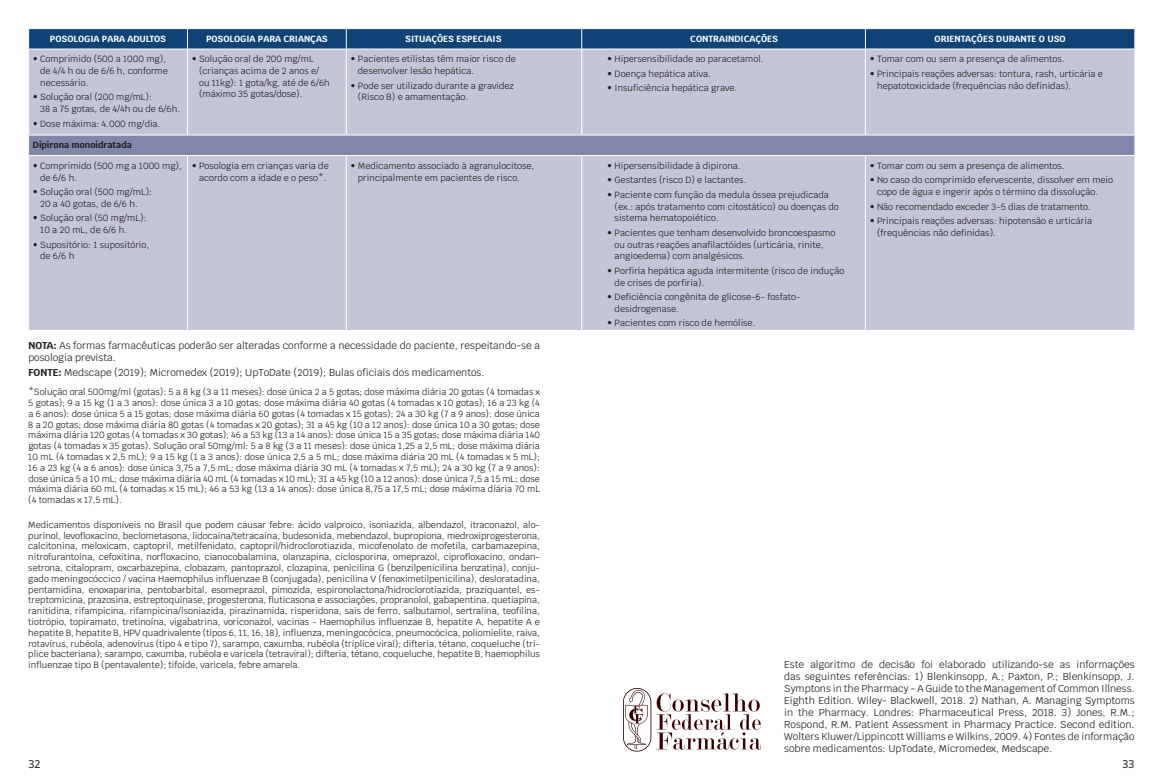
<style>
.page{position:relative;width:1163px;height:780px;background:#fff}
.page>*{position:absolute;margin:0;border:0;box-sizing:border-box;transform-origin:0 0}
.t1{font:11px "Noto Sans";color:#231f20}
.t2{font:10px/12px "Krub";color:#231f20;text-align:justify}
.t3{font:9px/11.7px "Krub";color:#231f20}
.t4{font:700 9px "Krub";color:#fff}
.t5{font:700 9px "Krub";color:#231f20}
.s1{font-weight:700}
</style>
<div class="page">
<div style="left:29px;top:50px;width:1105px;height:280px;background:#c4c6d7"></div>
<div style="left:29px;top:135px;width:1105px;height:20px;background:#8087a8"></div>
<hr style="left:187px;top:49px;width:1px;height:86px;background:#fff">
<hr style="left:346px;top:49px;width:1px;height:86px;background:#fff">
<hr style="left:581px;top:49px;width:1px;height:86px;background:#fff">
<hr style="left:865px;top:49px;width:1px;height:86px;background:#fff">
<hr style="left:28px;top:135px;width:159px;height:1px;background:#fff">
<svg style="left:28px;top:135px;width:1px;height:20px"></svg>
<hr style="left:187px;top:135px;width:159px;height:1px;background:#fff">
<hr style="left:346px;top:135px;width:235px;height:1px;background:#fff">
<hr style="left:581px;top:135px;width:284px;height:1px;background:#fff">
<hr style="left:865px;top:135px;width:269px;height:1px;background:#fff">
<svg style="left:1134px;top:135px;width:1px;height:20px"></svg>
<hr style="left:28px;top:155px;width:159px;height:1px;background:#fff">
<hr style="left:187px;top:155px;width:159px;height:1px;background:#fff">
<hr style="left:187px;top:156px;width:1px;height:174px;background:#fff">
<hr style="left:346px;top:155px;width:235px;height:1px;background:#fff">
<hr style="left:346px;top:156px;width:1px;height:174px;background:#fff">
<hr style="left:581px;top:155px;width:284px;height:1px;background:#fff">
<hr style="left:581px;top:156px;width:1px;height:174px;background:#fff">
<hr style="left:865px;top:155px;width:269px;height:1px;background:#fff">
<hr style="left:865px;top:156px;width:1px;height:174px;background:#fff">
<svg style="left:28px;top:29px;width:1107px;height:20px;background:#184979"></svg>
<svg style="left:623px;top:688px;width:137px;height:63px"></svg>
<p class="t4" style="left:50px;top:34px;width:118px">POSOLOGIA PARA ADULTOS</p>
<p class="t4" style="left:206px;top:34px;width:123px">POSOLOGIA PARA CRIANÇAS</p>
<p class="t4" style="left:405px;top:34px;width:98px">SITUAÇÕES ESPECIAIS</p>
<p class="t4" style="left:690px;top:34px;width:89px">CONTRAINDICAÇÕES</p>
<p class="t4" style="left:934px;top:34px;width:133px">ORIENTAÇÕES DURANTE O USO</p>
<p class="t3" style="left:40px;top:53px;width:129px;text-indent:-7px">• Comprimido (500 a 1000 mg), de 4/4 h ou de 6/6 h, conforme necessário.</p>
<p class="t3" style="left:40px;top:91px;width:141px;text-indent:-7px">• Solução oral (200 mg/mL):<br>38 a 75 gotas, de 4/4h ou de 6/6h.</p>
<p class="t3" style="left:33px;top:117px;width:129px">• Dose máxima: 4.000 mg/dia.</p>
<p class="t3" style="left:199px;top:53px;width:132px;text-indent:-7px">• Solução oral de 200 mg/mL (crianças acima de 2 anos e/ ou 11kg): 1 gota/kg, até de 6/6h (máximo 35 gotas/dose).</p>
<p class="t3" style="left:358px;top:53px;width:159px;text-indent:-7px">• Pacientes etilistas têm maior risco de desenvolver lesão hepática.</p>
<p class="t3" style="left:607px;top:53px;width:158px">• Hipersensibilidade ao paracetamol.</p>
<p class="t3" style="left:607px;top:68px;width:105px">• Doença hepática ativa.</p>
<p class="t3" style="left:607px;top:82px;width:131px">• Insuficiência hepática grave.</p>
<p class="t3" style="left:869px;top:53px;width:196px">• Tomar com ou sem a presença de alimentos.</p>
<p class="t3" style="left:876px;top:68px;width:227px;text-indent:-7px">• Principais reações adversas: tontura, rash, urticária e hepatotoxicidade (frequências não definidas).</p>
<p class="t3" style="left:358px;top:80px;width:157px;text-indent:-7px">• Pode ser utilizado durante a gravidez (Risco B) e amamentação.</p>
<p class="t5" style="left:33px;top:140px;width:100px">Dipirona monoidratada</p>
<p class="t3" style="left:40px;top:160px;width:143px;text-indent:-7px">• Comprimido (500 mg a 1000 mg), de 6/6 h.</p>
<p class="t3" style="left:40px;top:186px;width:113px;text-indent:-7px">• Solução oral (500 mg/mL):<br>20 a 40 gotas, de 6/6 h.</p>
<p class="t3" style="left:40px;top:212px;width:108px;text-indent:-7px">• Solução oral (50 mg/mL):<br>10 a 20 mL, de 6/6 h.</p>
<p class="t3" style="left:40px;top:238px;width:110px;text-indent:-7px">• Supositório: 1 supositório, de 6/6 h</p>
<p class="t3" style="left:192px;top:160px;width:138px;text-align:center">• Posologia em crianças varia de acordo com a idade e o peso*.</p>
<p class="t3" style="left:358px;top:160px;width:178px;text-indent:-7px">• Medicamento associado à agranulocitose, principalmente em pacientes de risco.</p>
<p class="t3" style="left:607px;top:160px;width:135px">• Hipersensibilidade à dipirona.</p>
<p class="t3" style="left:607px;top:174px;width:141px">• Gestantes (risco D) e lactantes.</p>
<p class="t3" style="left:614px;top:189px;width:225px;text-indent:-7px">• Paciente com função da medula óssea prejudicada (ex.: após tratamento com citostático) ou doenças do sistema hematopoiético.</p>
<p class="t3" style="left:614px;top:227px;width:222px;text-indent:-7px">• Pacientes que tenham desenvolvido broncoespasmo ou outras reações anafilactóides (urticária, rinite, angioedema) com analgésicos.</p>
<p class="t3" style="left:614px;top:265px;width:231px;text-indent:-7px">• Porfiria hepática aguda intermitente (risco de indução de crises de porfiria).</p>
<p class="t3" style="left:614px;top:291px;width:187px;text-indent:-7px">• Deficiência congênita de glicose-6- fosfato&shy;desidrogenase.</p>
<p class="t3" style="left:607px;top:317px;width:150px">• Pacientes com risco de hemólise.</p>
<p class="t3" style="left:869px;top:160px;width:196px">• Tomar com ou sem a presença de alimentos.</p>
<p class="t3" style="left:876px;top:174px;width:237px;text-indent:-7px">• No caso do comprimido efervescente, dissolver em meio copo de água e ingerir após o término da dissolução.</p>
<p class="t3" style="left:869px;top:200px;width:223px">• Não recomendado exceder 3-5 dias de tratamento.</p>
<p class="t3" style="left:876px;top:215px;width:216px;text-indent:-7px">• Principais reações adversas: hipotensão e urticária (frequências não definidas).</p>
<p class="t2" style="left:28px;top:339px;width:513px"><span class="s1">NOTA:</span> As formas farmacêuticas poderão ser alteradas conforme a necessidade do paciente, respeitando-se a posologia prevista.</p>
<p class="t2" style="left:28px;top:366px;width:457px"><span class="s1">FONTE:</span> Medscape (2019); Micromedex (2019); UpToDate (2019); Bulas oficiais dos medicamentos.</p>
<p class="t3" style="left:28px;top:386px;width:513px;line-height:10.8px;text-align:justify">*Solução oral 500mg/ml (gotas): 5 a 8 kg (3 a 11 meses): dose única 2 a 5 gotas; dose máxima diária 20 gotas (4 tomadas x 5 gotas); 9 a 15 kg (1 a 3 anos): dose única 3 a 10 gotas; dose máxima diária 40 gotas (4 tomadas x 10 gotas); 16 a 23 kg (4 a 6 anos): dose única 5 a 15 gotas; dose máxima diária 60 gotas (4 tomadas x 15 gotas); 24 a 30 kg (7 a 9 anos): dose única 8 a 20 gotas; dose máxima diária 80 gotas (4 tomadas x 20 gotas); 31 a 45 kg (10 a 12 anos): dose única 10 a 30 gotas; dose máxima diária 120 gotas (4 tomadas x 30 gotas); 46 a 53 kg (13 a 14 anos): dose única 15 a 35 gotas; dose máxima diária 140 gotas (4 tomadas x 35 gotas). Solução oral 50mg/ml: 5 a 8 kg (3 a 11 meses): dose única 1,25 a 2,5 mL; dose máxima diária 10 mL (4 tomadas x 2,5 mL); 9 a 15 kg (1 a 3 anos): dose única 2,5 a 5 mL; dose máxima diária 20 mL (4 tomadas x 5 mL); 16 a 23 kg (4 a 6 anos): dose única 3,75 a 7,5 mL; dose máxima diária 30 mL (4 tomadas x 7,5 mL); 24 a 30 kg (7 a 9 anos): dose única 5 a 10 mL; dose máxima diária 40 mL (4 tomadas x 10 mL); 31 a 45 kg (10 a 12 anos): dose única 7,5 a 15 mL; dose máxima diária 60 mL (4 tomadas x 15 mL); 46 a 53 kg (13 a 14 anos): dose única 8,75 a 17,5 mL; dose máxima diária 70 mL (4 tomadas x 17,5 mL).</p>
<p class="t3" style="left:28px;top:519px;width:513px;line-height:10.8px;text-align:justify">Medicamentos disponíveis no Brasil que podem causar febre: ácido valproico, isoniazida, albendazol, itraconazol, alo&shy;purinol, levofloxacino, beclometasona, lidocaína/tetracaína, budesonida, mebendazol, bupropiona, medroxiprogesterona, calcitonina, meloxicam, captopril, metilfenidato, captopril/hidroclorotiazida, micofenolato de mofetila, carbamazepina, nitrofurantoína, cefoxitina, norfloxacino, cianocobalamina, olanzapina, ciclosporina, omeprazol, ciprofloxacino, ondan&shy;setrona, citalopram, oxcarbazepina, clobazam, pantoprazol, clozapina, penicilina G (benzilpenicilina benzatina), conju&shy;gado meningocóccico / vacina Haemophilus influenzae B (conjugada), penicilina V (fenoximetilpenicilina), desloratadina, pentamidina, enoxaparina, pentobarbital, esomeprazol, pimozida, espironolactona/hidroclorotiazida, praziquantel, es&shy;treptomicina, prazosina, estreptoquinase, progesterona, fluticasona e associações, propranolol, gabapentina, quetiapina, ranitidina, rifampicina, rifampicina/isoniazida, pirazinamida, risperidona, sais de ferro, salbutamol, sertralina, teofilina, tiotrópio, topiramato, tretinoína, vigabatrina, voriconazol, vacinas - Haemophilus influenzae B, hepatite A, hepatite A e hepatite B, hepatite B, HPV quadrivalente (tipos 6, 11, 16, 18), influenza, meningocócica, pneumocócica, poliomielite, raiva, rotavírus, rubéola, adenovírus (tipo 4 e tipo 7), sarampo, caxumba, rubéola (tríplice viral); difteria, tétano, coqueluche (trí&shy;plice bacteriana); sarampo, caxumba, rubéola e varicela (tetraviral); difteria, tétano, coqueluche, hepatite B, haemophilus influenzae tipo B (pentavalente); tifoide, varicela, febre amarela.</p>
<p class="t2" style="left:784px;top:658px;width:352px">Este algoritmo de decisão foi elaborado utilizando-se as informações das seguintes referências: 1) Blenkinsopp, A.; Paxton, P.; Blenkinsopp, J.<br>Symptons in the Pharmacy - A Guide to the Management of Common Illness.<br>Eighth Edition. Wiley- Blackwell, 2018. 2) Nathan, A. Managing Symptoms in the Pharmacy. Londres: Pharmaceutical Press, 2018. 3) Jones, R.M.; Rospond, R.M. Patient Assessment in Pharmacy Practice. Second edition.<br>Wolters Kluwer/Lippincott Williams e Wilkins, 2009. 4) Fontes de informação sobre medicamentos: UpTodate, Micromedex, Medscape.</p>
<p class="t1" style="left:28px;top:756px;width:14px">32</p>
<p class="t1" style="left:1122px;top:756px;width:14px">33</p>
</div>
